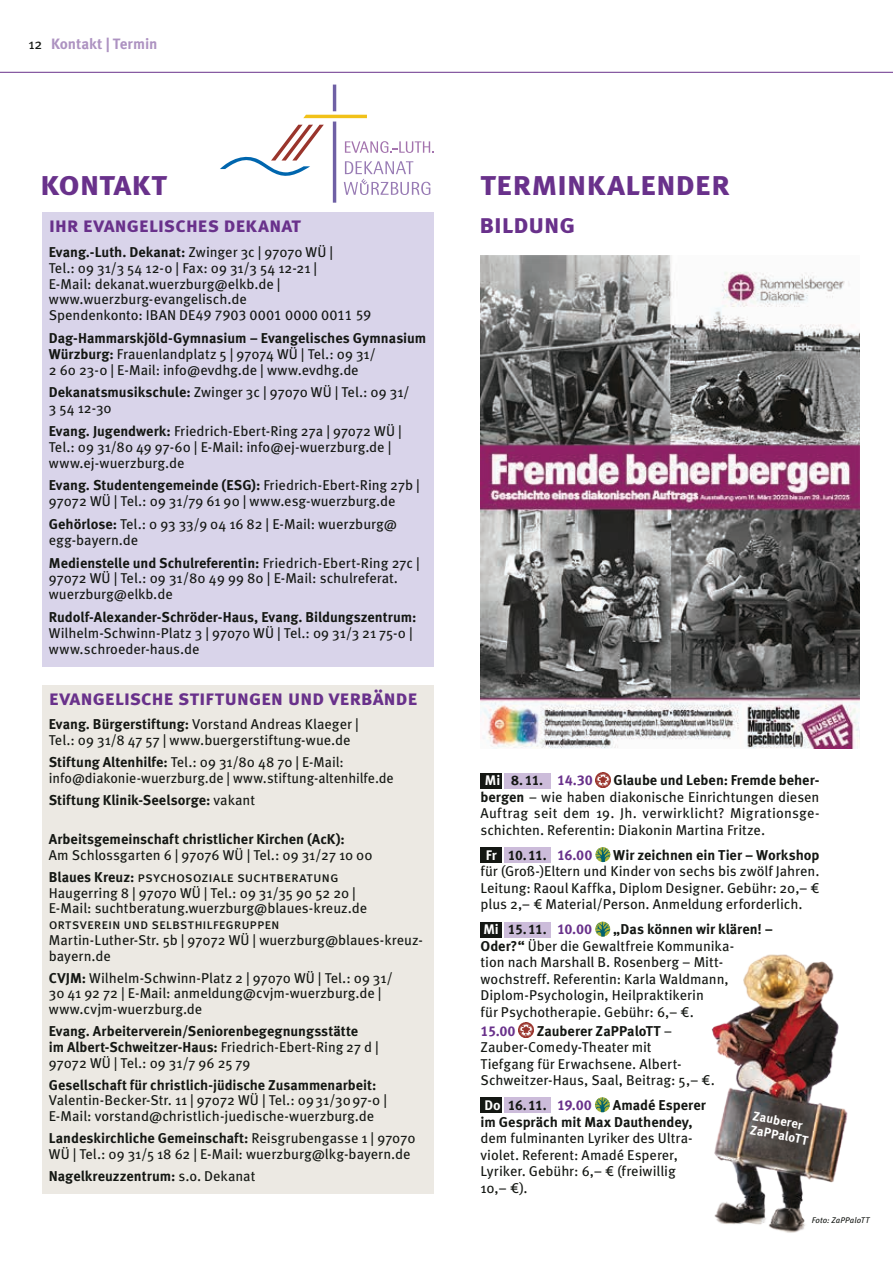
<style>
.page{position:relative;width:893px;height:1263px;background:#fff}
.page>*{position:absolute;margin:0;border:0;box-sizing:border-box;transform-origin:0 0}
.t1{font:700 34.5px "Meta Pro";letter-spacing:-.02em;color:#69318b}
.t2{font:700 27px "Meta Pro";letter-spacing:-.025em;color:#69318b}
.t3{font:700 21px "Meta Pro";letter-spacing:-.02em;color:#69318b}
.t4{font:700 15px "Meta Pro";color:#ad92c1}
.t5{font:14.25px/15.8px "Meta Pro";color:#141713}
.t6{font:700 14.25px/15.8px "Meta Pro";letter-spacing:-.005em;color:#141713}
.t7{font:700 14.25px "Meta Pro";color:#69318b}
.t8{font:700 13.8px "Meta Pro";letter-spacing:-.045em;color:#141713}
.t9{font:700 12.75px/14.2px "Meta Pro";color:#fff}
.t10{font:italic 8.25px "Meta Pro";letter-spacing:.01em;color:#141713}
.s1{font-weight:700}
.s2{font-weight:400}
.s3{color:#fff}
.s4{font-size:14.25px;color:#69318b}
</style>
<div class="page">
<img style="left:480px;top:256px;width:380px;height:492px">
<div style="left:480px;top:773px;width:22px;height:15px;background:#141713"></div>
<div style="left:504px;top:773px;width:47px;height:15px;background:#ccbcda"></div>
<img style="left:596px;top:773px;width:15px;height:14px">
<div style="left:480px;top:848px;width:22px;height:15px;background:#141713"></div>
<div style="left:504px;top:848px;width:47px;height:15px;background:#ccbcda"></div>
<svg style="left:595px;top:847px;width:15px;height:15px"></svg>
<div style="left:480px;top:922px;width:22px;height:15px;background:#141713"></div>
<div style="left:504px;top:922px;width:47px;height:15px;background:#ccbcda"></div>
<svg style="left:595px;top:922px;width:15px;height:14px"></svg>
<img style="left:519px;top:1023px;width:15px;height:15px">
<div style="left:480px;top:1098px;width:22px;height:15px;background:#141713"></div>
<div style="left:504px;top:1098px;width:47px;height:15px;background:#ccbcda"></div>
<svg style="left:595px;top:1097px;width:15px;height:15px"></svg>
<svg style="left:345px;top:141px;width:89px;height:12px"></svg>
<svg style="left:344px;top:161px;width:86px;height:34px"></svg>
<hr style="left:333px;top:122px;width:3px;height:81px;background:#6f60a5">
<hr style="left:333px;top:85px;width:3px;height:26px;background:#6f60a5">
<svg style="left:220px;top:125px;width:104px;height:51px"></svg>
<svg style="left:303px;top:115px;width:64px;height:3px"></svg>
<div style="left:42px;top:212px;width:392px;height:454px;background:#d9d4ea"></div>
<div style="left:42px;top:685px;width:392px;height:508px;background:#ece9e3"></div>
<img style="left:711px;top:954px;width:137px;height:279px">
<hr style="left:0;top:72px;width:893px;height:1px;background:#69318b">
<p class="t5" style="left:28px;top:35px;width:16px">12</p>
<p class="t4" style="left:51px;top:32px;width:108px">Kontakt | Termin</p>
<h1 class="t1" style="left:40px;top:156px;width:129px">kontakt</h1>
<h1 class="t1" style="left:480px;top:156px;width:251px">terminkalender</h1>
<h3 class="t3" style="left:49px;top:209px;width:254px">ihr evangelisches dekanat</h3>
<p class="t5" style="left:49px;top:243px;width:324px"><span class="s1">Evang.-Luth. Dekanat:</span> Zwinger 3c | 97070 WÜ |<br>Tel.: 09 31/3 54 12-0 | Fax: 09 31/3 54 12-21 |<br>E-Mail: dekanat.wuerzburg@elkb.de | www.wuerzburg-evangelisch.de<br>Spendenkonto: IBAN DE49 7903 0001 0000 0011 59</p>
<p class="t5" style="left:49px;top:329px;width:379px"><span class="s1">Dag-Hammarskjöld-Gymnasium – Evangelisches Gymnasium<br>Würzburg:</span> Frauenlandplatz 5 | 97074 WÜ | Tel.: 09 31/<br>2 60 23-0 | E-Mail: info@evdhg.de | www.evdhg.de</p>
<p class="t5" style="left:49px;top:384px;width:362px"><span class="s1">Dekanatsmusikschule:</span> Zwinger 3c | 97070 WÜ | Tel.: 09 31/<br>3 54 12-30</p>
<p class="t5" style="left:49px;top:422px;width:354px"><span class="s1">Evang. Jugendwerk:</span> Friedrich-Ebert-Ring 27a | 97072 WÜ |<br>Tel.: 09 31/80 49 97-60 | E-Mail: info@ej-wuerzburg.de | www.ej-wuerzburg.de</p>
<p class="t5" style="left:49px;top:477px;width:373px"><span class="s1">Evang. Studentengemeinde (ESG):</span> Friedrich-Ebert-Ring 27b |<br>97072 WÜ | Tel.: 09 31/79 61 90 | www.esg-wuerzburg.de</p>
<p class="t5" style="left:49px;top:515px;width:350px"><span class="s1">Gehörlose:</span> Tel.: 0 93 33/9 04 16 82 | E-Mail: wuerzburg@ egg-bayern.de</p>
<p class="t5" style="left:49px;top:554px;width:373px"><span class="s1">Medienstelle und Schulreferentin:</span> Friedrich-Ebert-Ring 27c |<br>97072 WÜ | Tel.: 09 31/80 49 99 80 | E-Mail: schulreferat. wuerzburg@elkb.de</p>
<p class="t6" style="left:49px;top:608px;width:369px">Rudolf-Alexander-Schröder-Haus, Evang. Bildungszentrum:</p>
<p class="t5" style="left:49px;top:624px;width:365px">Wilhelm-Schwinn-Platz 3 | 97070 WÜ | Tel.: 09 31/3 21 75-0 | www.schroeder-haus.de</p>
<h3 class="t3" style="left:49px;top:682px;width:370px">evangelische stiftungen und verbände</h3>
<p class="t5" style="left:49px;top:715px;width:311px"><span class="s1">Evang. Bürgerstiftung:</span> Vorstand Andreas Klaeger |<br>Tel.: 09 31/8 47 57 | www.buergerstiftung-wue.de</p>
<p class="t5" style="left:49px;top:753px;width:346px"><span class="s1">Stiftung Altenhilfe:</span> Tel.: 09 31/80 48 70 | E-Mail: info@diakonie-wuerzburg.de | www.stiftung-altenhilfe.de</p>
<p class="t6" style="left:49px;top:791px;width:208px">Stiftung Klinik-Seelsorge: <span class="s2">vakant</span></p>
<p class="t6" style="left:49px;top:830px;width:298px">Arbeitsgemeinschaft christlicher Kirchen (AcK):</p>
<p class="t5" style="left:49px;top:843px;width:325px;line-height:21.9px">Am Schlossgarten 6 | 97076 WÜ | Tel.: 09 31/27 10 00<br><span class="s1">Blaues Kreuz:</span> Psychosoziale Suchtberatung</p>
<p class="t5" style="left:49px;top:884px;width:376px">Haugerring 8 | 97070 WÜ | Tel.: 09 31/35 90 52 20 |<br>E-Mail: suchtberatung.wuerzburg@blaues-kreuz.de Ortsverein und Selbsthilfegruppen<br>Martin-Luther-Str. 5b | 97072 WÜ | wuerzburg@blaues-kreuz&shy;bayern.de</p>
<p class="t5" style="left:49px;top:969px;width:346px"><span class="s1">CVJM:</span> Wilhelm-Schwinn-Platz 2 | 97070 WÜ | Tel.: 09 31/<br>30 41 92 72 | E-Mail: anmeldung@cvjm-wuerzburg.de | www.cvjm-wuerzburg.de</p>
<p class="t6" style="left:49px;top:1022px;width:331px">Evang. Arbeiterverein/Seniorenbegegnungsstätte<br>im Albert-Schweitzer-Haus: <span class="s2">Friedrich-Ebert-Ring 27 d |<br>97072 WÜ | Tel.: 09 31/7 96 25 79</span></p>
<p class="t6" style="left:49px;top:1076px;width:329px">Gesellschaft für christlich-jüdische Zusammenarbeit:</p>
<p class="t5" style="left:49px;top:1091px;width:340px">Valentin-Becker-Str. 11 | 97072 WÜ | Tel.: 0931/3097-0 |<br>E-Mail: vorstand@christlich-juedische-wuerzburg.de</p>
<p class="t5" style="left:49px;top:1129px;width:368px"><span class="s1">Landeskirchliche Gemeinschaft:</span> Reisgrubengasse 1 | 97070<br>WÜ | Tel.: 09 31/5 18 62 | E-Mail: wuerzburg@lkg-bayern.de</p>
<p class="t6" style="left:49px;top:1167px;width:208px">Nagelkreuzzentrum: <span class="s2">s.o. Dekanat</span></p>
<h2 class="t2" style="left:480px;top:202px;width:97px">bildung</h2>
<p class="t5" style="left:480px;top:771px;width:340px;line-height:16.5px;text-align:justify;text-indent:133px"><span class="s1">Glaube und Leben: Fremde beher&shy;bergen</span> – wie haben diakonische Einrichtungen diesen Auftrag seit dem 19. Jh. verwirklicht? Migrationsge&shy;schichten. Referentin: Diakonin Martina Fritze.</p>
<p class="t8" style="left:486px;top:844px;width:108px"><span class="s3">Fr</span> 10.11. <span class="s4">16.00</span></p>
<p class="t6" style="left:613px;top:846px;width:208px">Wir zeichnen ein Tier – Workshop</p>
<p class="t5" style="left:480px;top:862px;width:340px;line-height:16.5px;text-align:justify">für (Groß-)Eltern und Kinder von sechs bis zwölf Jahren.<br>Leitung: Raoul Kaffka, Diplom Designer. Gebühr: 20,– € plus 2,– € Material/Person. Anmeldung erforderlich.</p>
<p class="t8" style="left:483px;top:918px;width:110px"><span class="s3">Mi</span> 15.11. <span class="s4">10.00</span></p>
<p class="t8" style="left:485px;top:769px;width:110px"><span class="s3">Mi</span> 8.11. <span class="s4">14.30</span></p>
<p class="t5" style="left:480px;top:920px;width:294px;line-height:16.5px;text-indent:133px"><span class="s1">„Das können wir klären! – Oder?“</span> Über die Gewaltfreie Kommunika-<br>tion nach Marshall B. Rosenberg – Mitt&shy;wochstreff. Referentin: Karla Waldmann, Diplom-Psychologin, Heilpraktikerin<br>für Psychotherapie. Gebühr: 6,– €.</p>
<p class="t7" style="left:480px;top:1019px;width:37px">15.00</p>
<p class="t5" style="left:480px;top:1021px;width:236px;line-height:16.5px;text-indent:56px"><span class="s1">Zauberer ZaPPaloTT</span> –<br>Zauber-Comedy-Theater mit<br>Tiefgang für Erwachsene. Albert-<br>Schweitzer-Haus, Saal, Beitrag: 5,– €.</p>
<p class="t8" style="left:484px;top:1094px;width:109px"><span class="s3">Do</span> 16.11. <span class="s4">19.00</span></p>
<p class="t6" style="left:480px;top:1096px;width:227px;line-height:16.5px;text-indent:132px">Amadé Esperer im Gespräch mit Max Dauthendey,</p>
<p class="t5" style="left:480px;top:1129px;width:212px;line-height:16.5px">dem fulminanten Lyriker des Ultra&shy;violet. Referent: Amadé Esperer,<br>Lyriker. Gebühr: 6,– € (freiwillig<br>10,– €).</p>
<p class="t9" style="left:755px;top:1107px;width:60px;rotate:11deg">Zauberer<br>ZaPPaloTT</p>
<p class="t10" style="left:812px;top:1214px;width:59px">Foto: ZaPPaloTT</p>
</div>
